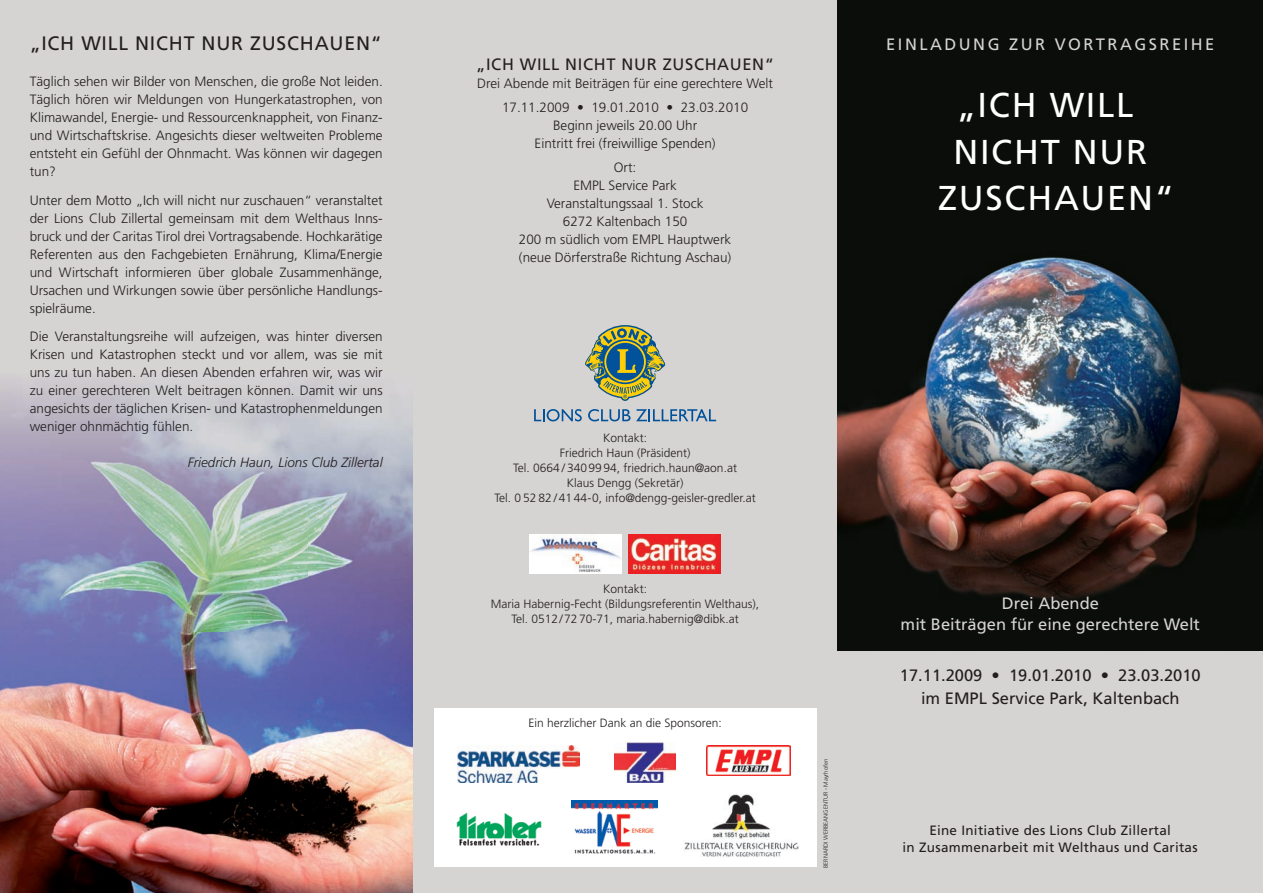
<style>
.page{position:relative;width:1263px;height:893px;background:#fff}
.page>*{position:absolute;margin:0;border:0;box-sizing:border-box;transform-origin:0 0}
.t1{font:34.5px "Frutiger";letter-spacing:.05em;color:#fff}
.t2{font:19.5px "Frutiger";letter-spacing:.04em;color:#231f20}
.t3{font:16.5px/22.5px "Frutiger";color:#231f20;text-align:center}
.t4{font:16.5px/21px "Frutiger";color:#d6d3d3;text-align:center}
.t5{font:16.5px "Frutiger";letter-spacing:.04em;color:#231f20}
.t6{font:16.5px "Frutiger";letter-spacing:.15em;color:#d6d3d3}
.t7{font:300 13.5px/18px "Frutiger";color:#231f20;text-align:center}
.t8{font:13.5px/16.5px "Frutiger";letter-spacing:.02em;color:#231f20;text-align:center}
.t9{font:italic 300 13.5px "Frutiger";color:#231f20}
.t10{font:300 12px/15px "Frutiger";color:#231f20;text-align:center}
.t11{font:300 6px "Frutiger";color:#231f20}
</style>
<div class="page">
<div style="left:838px;top:648px;width:425px;height:245px;background:#d6d3d3"></div>
<div style="left:412px;top:0;width:426px;height:893px;background:#d6d3d3"></div>
<div style="left:0;top:0;width:412px;height:893px;background:#d6d3d3"></div>
<img style="left:838px;top:0;width:425px;height:650px">
<img style="left:0;top:384px;width:412px;height:509px">
<div style="left:434px;top:708px;width:382px;height:159px;background:#fff"></div>
<svg style="left:585px;top:325px;width:80px;height:76px"></svg>
<img style="left:530px;top:534px;width:91px;height:40px">
<img style="left:629px;top:534px;width:91px;height:40px">
<svg style="left:534px;top:409px;width:48px;height:12px"></svg>
<svg style="left:588px;top:409px;width:42px;height:12px"></svg>
<svg style="left:636px;top:409px;width:80px;height:12px"></svg>
<img style="left:457px;top:746px;width:123px;height:37px">
<img style="left:456px;top:812px;width:86px;height:34px">
<img style="left:684px;top:794px;width:115px;height:63px">
<img style="left:571px;top:800px;width:86px;height:54px">
<img style="left:707px;top:746px;width:83px;height:30px">
<img style="left:614px;top:743px;width:62px;height:40px">
<h2 class="t2" style="left:30px;top:32px;width:353px">„ICH WILL NICHT NUR ZUSCHAUEN“</h2>
<p class="t7" style="left:30px;top:73px;width:354px;text-align:justify">Täglich sehen wir Bilder von Menschen, die große Not leiden.<br>Täglich hören wir Meldungen von Hungerkatastrophen, von Klimawandel, Energie- und Ressourcenknappheit, von Finanz&shy;und Wirtschaftskrise. Angesichts dieser weltweiten Probleme entsteht ein Gefühl der Ohnmacht. Was können wir dagegen tun?</p>
<p class="t7" style="left:30px;top:191px;width:354px;text-align:justify">Unter dem Motto „Ich will nicht nur zuschauen“ veranstaltet der Lions Club Zillertal gemeinsam mit dem Welthaus Inns&shy;bruck und der Caritas Tirol drei Vortragsabende. Hochkarätige Referenten aus den Fachgebieten Ernährung, Klima/Energie und Wirtschaft informieren über globale Zusammenhänge, Ursachen und Wirkungen sowie über persönliche Handlungs&shy;spielräume.</p>
<p class="t7" style="left:30px;top:328px;width:354px;text-align:justify">Die Veranstaltungsreihe will aufzeigen, was hinter diversen Krisen und Katastrophen steckt und vor allem, was sie mit uns zu tun haben. An diesen Abenden erfahren wir, was wir zu einer gerechteren Welt beitragen können. Damit wir uns angesichts der täglichen Krisen- und Katastrophenmeldungen weniger ohnmächtig fühlen.</p>
<p class="t9" style="left:188px;top:455px;width:197px">Friedrich Haun, Lions Club Zillertal</p>
<p class="t5" style="left:476px;top:55px;width:299px">„ICH WILL NICHT NUR ZUSCHAUEN“</p>
<p class="t7" style="left:477px;top:72px;width:298px;line-height:24px">Drei Abende mit Beiträgen für eine gerechtere Welt<br>17.11.2009 • 19.01.2010 • 23.03.2010</p>
<p class="t7" style="left:535px;top:117px;width:183px">Beginn jeweils 20.00 Uhr<br>Eintritt frei (freiwillige Spenden)</p>
<p class="t7" style="left:519px;top:159px;width:214px">Ort:<br>EMPL Service Park<br>Veranstaltungssaal 1. Stock<br>6272 Kaltenbach 150<br>200 m südlich vom EMPL Hauptwerk (neue Dörferstraße Richtung Aschau)</p>
<p class="t6" style="left:886px;top:34px;width:330px">EINLADUNG ZUR VORTRAGSREIHE</p>
<h1 class="t1" style="left:957px;top:85px;width:178px">„ICH WILL</h1>
<h1 class="t1" style="left:953px;top:132px;width:195px">NICHT NUR</h1>
<h1 class="t1" style="left:938px;top:178px;width:237px">ZUSCHAUEN“</h1>
<p class="t10" style="left:494px;top:430px;width:263px">Kontakt:<br>Friedrich Haun (Präsident)<br>Tel. 0664 / 3409994, friedrich.haun@aon.at<br>Klaus Dengg (Sekretär)<br>Tel. 0 52 82 / 4144-0, info@dengg-geisler-gredler.at</p>
<p class="t10" style="left:491px;top:581px;width:270px">Kontakt:<br>Maria Habernig-Fecht (Bildungsreferentin Welthaus),<br>Tel. 0512/7270-71, maria.habernig@dibk.at</p>
<p class="t10" style="left:528px;top:715px;width:195px">Ein herzlicher Dank an die Sponsoren:</p>
<p class="t11" style="left:822px;top:868px;width:111px;rotate:-90deg">BERNARDI WERBEANGENTUR - Mayrhofen</p>
<p class="t4" style="left:901px;top:593px;width:301px">Drei Abende<br>mit Beiträgen für eine gerechtere Welt</p>
<p class="t3" style="left:900px;top:664px;width:302px">17.11.2009 • 19.01.2010 • 23.03.2010 im EMPL Service Park, Kaltenbach</p>
<p class="t8" style="left:903px;top:822px;width:297px">Eine Initiative des Lions Club Zillertal<br>in Zusammenarbeit mit Welthaus und Caritas</p>
</div>
